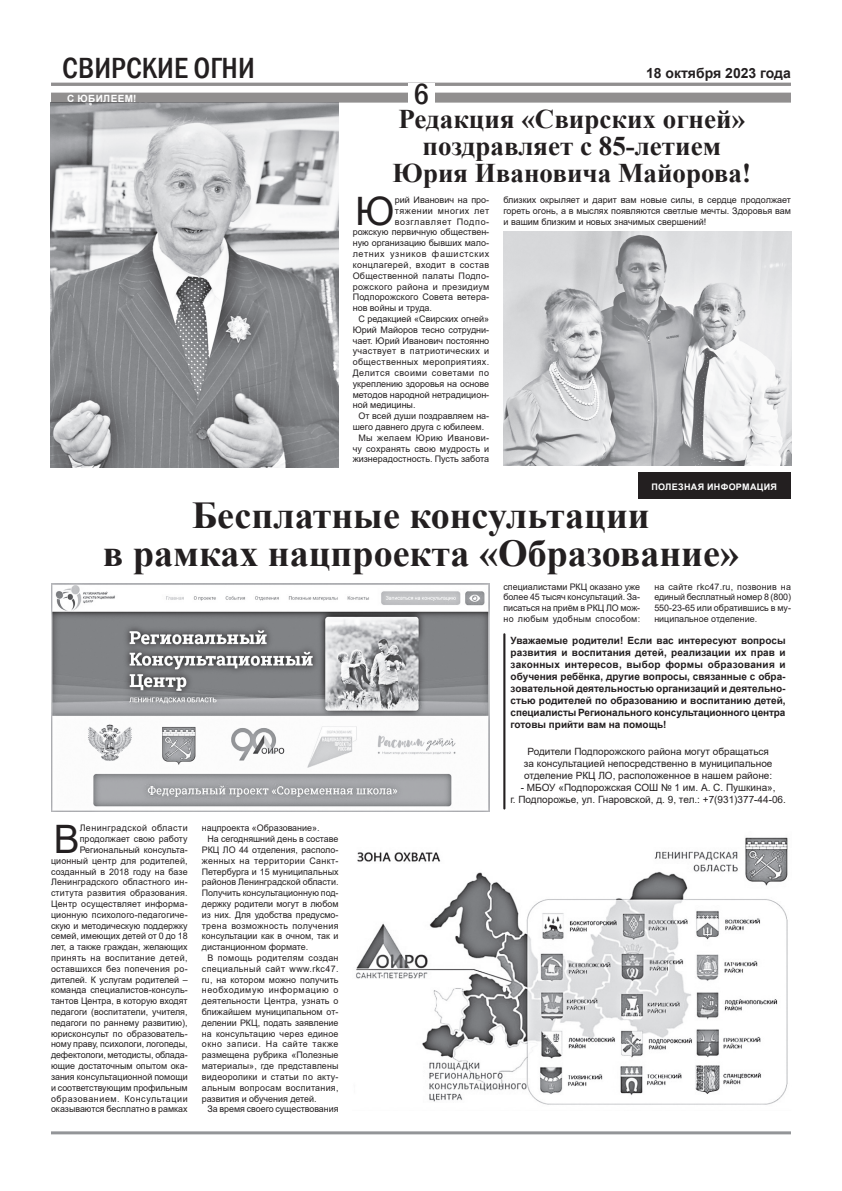
<style>
.page{position:relative;width:842px;height:1191px;background:#fff}
.page>*{position:absolute;margin:0;border:0;box-sizing:border-box;transform-origin:0 0}
.Основной_текст{font:39.2px "Arial";color:#231f20}
.Основной_заголовок{font:700 38px "Times New Roman";color:#231f20}
.Основной_текст-2{font:500 condensed 30px "Franklin Gothic";color:#231f20}
.Основной_заголовок-2{font:700 27px/27px "Times New Roman";color:#231f20;text-align:center}
.Основной_текст-3{font:700 14px "Arial";color:#231f20}
.Основной_текст-4{font:700 10px/12px "Arial";letter-spacing:-.01em;color:#231f20;text-align:justify}
.Основной_текст-5{font:10px "Arial";color:#231f20}
.Основной_текст-6{font:700 10px "Arial";letter-spacing:.035em;color:#fff}
.Основной_текст-7{font:9px/10.8px "Arial";color:#231f20;text-align:justify}
.Основной_текст-8{font:9px "Arial";letter-spacing:.04em;color:#231f20}
.Основной_текст-9{font:9px "Arial";letter-spacing:.03em;color:#231f20}
.Основной_текст-10{font:9px "Arial";letter-spacing:.035em;color:#231f20}
.Основной_текст-11{font:9px "Arial";letter-spacing:.075em;color:#231f20}
.Основной_текст-12{font:700 9px "Arial";letter-spacing:.035em;color:#fff}
.Основной_текст-13{font:9px "Arial";letter-spacing:.07em;color:#231f20}
.Основной_текст-14{font:9px "Arial";letter-spacing:.06em;color:#231f20}
</style>
<div class="page">
<img style="left:51px;top:103px;width:287px;height:365px">
<hr style="left:51px;top:83px;width:740px;height:3px;background:#231f20">
<div style="left:51px;top:93px;width:740px;height:10px;background:#918f8f"></div>
<div style="left:408px;top:83px;width:27px;height:21px;background:#fff"></div>
<hr style="left:51px;top:1131px;width:740px;height:3px;background:#939598">
<img style="left:51px;top:583px;width:438px;height:228px">
<img style="left:356px;top:837px;width:432px;height:268px">
<hr style="left:503px;top:633px;width:2px;height:176px;background:#231f20">
<div style="left:638px;top:472px;width:152px;height:27px;background:#231f20"></div>
<img style="left:503px;top:232px;width:288px;height:233px">
<p class="Основной_текст-2" style="left:62px;top:48px;width:194px">СВИРСКИЕ ОГНИ</p>
<p class="Основной_текст-3" style="left:646px;top:63px;width:146px">18 октября 2023 года</p>
<p class="Основной_текст-6" style="left:67px;top:91px;width:71px">С ЮБИЛЕЕМ!</p>
<p class="Основной_текст-2" style="left:413px;top:74px;width:17px">6</p>
<p class="Основной_заголовок-2" style="left:398px;top:104px;width:348px">Редакция «Свирских огней» поздравляет с 85-летием</p>
<p class="Основной_заголовок-2" style="left:393px;top:158px;width:360px">Юрия Ивановича Майорова!</p>
<p class="Основной_текст" style="left:355px;top:184px;width:41px">Ю</p>
<p class="Основной_текст-7" style="left:395px;top:194px;width:96px">рий Иванович на про-</p>
<p class="Основной_текст-14" style="left:395px;top:204px;width:96px">тяжении многих лет</p>
<p class="Основной_текст-13" style="left:395px;top:215px;width:96px">возглавляет Подпо-</p>
<p class="Основной_текст-7" style="left:353px;top:227px;width:138px">рожскую первичную обществен-</p>
<p class="Основной_текст-7" style="left:353px;top:238px;width:138px">ную организацию бывших мало-</p>
<p class="Основной_текст-11" style="left:353px;top:248px;width:138px">летних узников фашистских</p>
<p class="Основной_текст-8" style="left:353px;top:258px;width:138px">концлагерей, входит в состав</p>
<p class="Основной_текст-9" style="left:353px;top:269px;width:138px">Общественной палаты Подпо-</p>
<p class="Основной_текст-10" style="left:353px;top:280px;width:138px">рожского района и президиум</p>
<p class="Основной_текст-7" style="left:353px;top:292px;width:138px">Подпорожского Совета ветера-</p>
<p class="Основной_текст-7" style="left:353px;top:302px;width:81px">нов войны и труда.</p>
<p class="Основной_текст-7" style="left:353px;top:313px;width:138px;text-indent:6px">С редакцией «Свирских огней» Юрий Майоров тесно сотрудни&shy;чает. Юрий Иванович постоянно участвует в патриотических и общественных мероприятиях.<br>Делится своими советами по укреплению здоровья на основе методов народной нетрадицион&shy;ной медицины.</p>
<p class="Основной_текст-7" style="left:353px;top:410px;width:138px;text-indent:6px">От всей души поздравляем на&shy;шего давнего друга с юбилеем.</p>
<p class="Основной_текст-7" style="left:353px;top:432px;width:138px;text-indent:6px">Мы желаем Юрию Иванови&shy;чу сохранять свою мудрость и жизнерадостность. Пусть забота</p>
<p class="Основной_текст-7" style="left:503px;top:194px;width:289px">близких окрыляет и дарит вам новые силы, в сердце продолжает гореть огонь, а в мыслях появляются светлые мечты. Здоровья вам и вашим близким и новых значимых свершений!</p>
<p class="Основной_текст-12" style="left:651px;top:480px;width:127px">ПОЛЕЗНАЯ ИНФОРМАЦИЯ</p>
<p class="Основной_заголовок" style="left:192px;top:487px;width:459px">Бесплатные консультации</p>
<p class="Основной_заголовок" style="left:103px;top:525px;width:638px">в рамках нацпроекта «Образование»</p>
<p class="Основной_текст-7" style="left:503px;top:581px;width:138px">специалистами РКЦ оказано уже более 45 тысяч консультаций. За&shy;писаться на приём в РКЦ ЛО мож&shy;но любым удобным способом:</p>
<p class="Основной_текст-7" style="left:654px;top:581px;width:138px">на сайте rkc47.ru, позвонив на единый бесплатный номер 8 (800)<br>550-23-65 или обратившись в му&shy;ниципальное отделение.</p>
<p class="Основной_текст-4" style="left:511px;top:635px;width:277px">Уважаемые родители! Если вас интересуют вопросы развития и воспитания детей, реализации их прав и законных интересов, выбор формы образования и обучения ребёнка, другие вопросы, связанные с обра&shy;зовательной деятельностью организаций и деятельно&shy;стью родителей по образованию и воспитанию детей, специалисты Регионального консультационного центра готовы прийти вам на помощь!</p>
<p class="Основной_текст-5" style="left:527px;top:744px;width:243px">Родители Подпорожского района могут обращаться</p>
<p class="Основной_текст-5" style="left:524px;top:756px;width:250px">за консультацией непосредственно в муниципальное</p>
<p class="Основной_текст-5" style="left:524px;top:768px;width:250px">отделение РКЦ ЛО, расположенное в нашем районе:</p>
<p class="Основной_текст-5" style="left:521px;top:780px;width:256px">- МБОУ «Подпорожская СОШ № 1 им. А. С. Пушкина»,</p>
<p class="Основной_текст-5" style="left:510px;top:792px;width:277px">г. Подпорожье, ул. Гнаровской, д. 9, тел.: +7(931)377-44-06.</p>
<p class="Основной_текст" style="left:54px;top:812px;width:27px">В</p>
<p class="Основной_текст-7" style="left:51px;top:822px;width:138px;text-align:right">Ленинградской области продолжает свою работу<br>Региональный консульта&shy;ционный центр для родителей, созданный в 2018 году на базе<br>Ленинградского областного ин&shy;ститута развития образования.<br>Центр осуществляет информа&shy;ционную психолого-педагогиче&shy;скую и методическую поддержку семей, имеющих детей от 0 до 18 лет, а также граждан, желающих принять на воспитание детей, оставшихся без попечения ро&shy;дителей. К услугам родителей – команда специалистов-консуль&shy;тантов Центра, в которую входят педагоги (воспитатели, учителя, педагоги по раннему развитию), юрисконсульт по образователь&shy;ному праву, психологи, логопеды, дефектологи, методисты, облада&shy;ющие достаточным опытом ока&shy;зания консультационной помощи и соответствующим профильным образованием. Консультации оказываются бесплатно в рамках</p>
<p class="Основной_текст-7" style="left:202px;top:822px;width:119px">нацпроекта «Образование».</p>
<p class="Основной_текст-7" style="left:202px;top:833px;width:138px;text-indent:6px">На сегодняшний день в составе РКЦ ЛО 44 отделения, располо&shy;женных на территории Санкт-Петербурга и 15 муниципальных районов Ленинградской области.<br>Получить консультационную под&shy;держку родители могут в любом из них. Для удобства предусмо&shy;трена возможность получения консультации как в очном, так и дистанционном формате.</p>
<p class="Основной_текст-7" style="left:202px;top:952px;width:138px;text-indent:6px">В помощь родителям создан специальный сайт www.rkc47. ru, на котором можно получить необходимую информацию о деятельности Центра, узнать о ближайшем муниципальном от&shy;делении РКЦ, подать заявление на консультацию через единое окно записи. На сайте также размещена рубрика «Полезные материалы», где представлены видеоролики и статьи по акту&shy;альным вопросам воспитания, развития и обучения детей.</p>
<p class="Основной_текст-7" style="left:207px;top:1103px;width:133px">За время своего существования</p>
</div>
